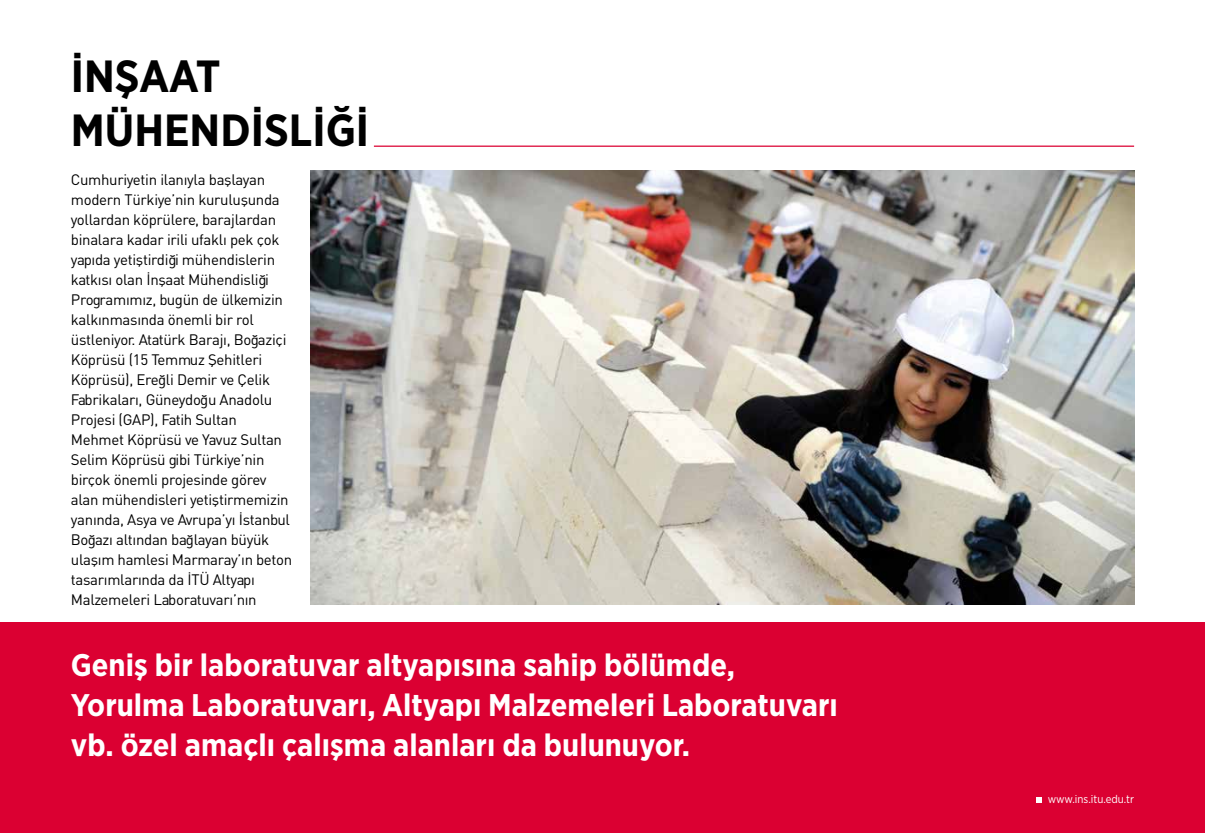
<style>
.page{position:relative;width:1205px;height:833px;background:#fff}
.page>*{position:absolute;margin:0;border:0;box-sizing:border-box;transform-origin:0 0}
.t1{font:700 45px/53.8px "Gotham Narrow";color:#000}
.t2{font:700 31.25px/40px "Gotham Narrow";color:#fff}
.t3{font:15px/20px "DIN Tr";letter-spacing:-.02em;color:#000}
.t4{font:11.25px "Gotham Narrow";color:#fff}
</style>
<div class="page">
<div style="left:0;top:622px;width:1205px;height:211px;background:#db0032"></div>
<img style="left:310px;top:170px;width:824px;height:435px">
<hr style="left:374px;top:146px;width:760px;height:1px;background:#db0032">
<svg style="left:1036px;top:797px;width:6px;height:6px"></svg>
<h1 class="t1" style="left:71px;top:49px;width:300px">İNŞAAT<br>MÜHENDİSLİĞİ</h1>
<p class="t3" style="left:71px;top:169px;width:223px">Cumhuriyetin ilanıyla başlayan modern Türkiye’nin kuruluşunda yollardan köprülere, barajlardan binalara kadar irili ufaklı pek çok yapıda yetiştirdiği mühendislerin katkısı olan İnşaat Mühendisliği Programımız, bugün de ülkemizin kalkınmasında önemli bir rol üstleniyor. Atatürk Barajı, Boğaziçi Köprüsü (15 Temmuz Şehitleri Köprüsü), Ereğli Demir ve Çelik Fabrikaları, Güneydoğu Anadolu Projesi (GAP), Fatih Sultan Mehmet Köprüsü ve Yavuz Sultan Selim Köprüsü gibi Türkiye’nin birçok önemli projesinde görev alan mühendisleri yetiştirmemizin yanında, Asya ve Avrupa’yı İstanbul Boğazı altından bağlayan büyük ulaşım hamlesi Marmaray’ın beton tasarımlarında da İTÜ Altyapı Malzemeleri Laboratuvarı’nın</p>
<h2 class="t2" style="left:71px;top:645px;width:768px">Geniş bir laboratuvar altyapısına sahip bölümde,<br>Yorulma Laboratuvarı, Altyapı Malzemeleri Laboratuvarı vb. özel amaçlı çalışma alanları da bulunuyor.</h2>
<p class="t4" style="left:1048px;top:792px;width:88px">www.ins.itu.edu.tr</p>
</div>
